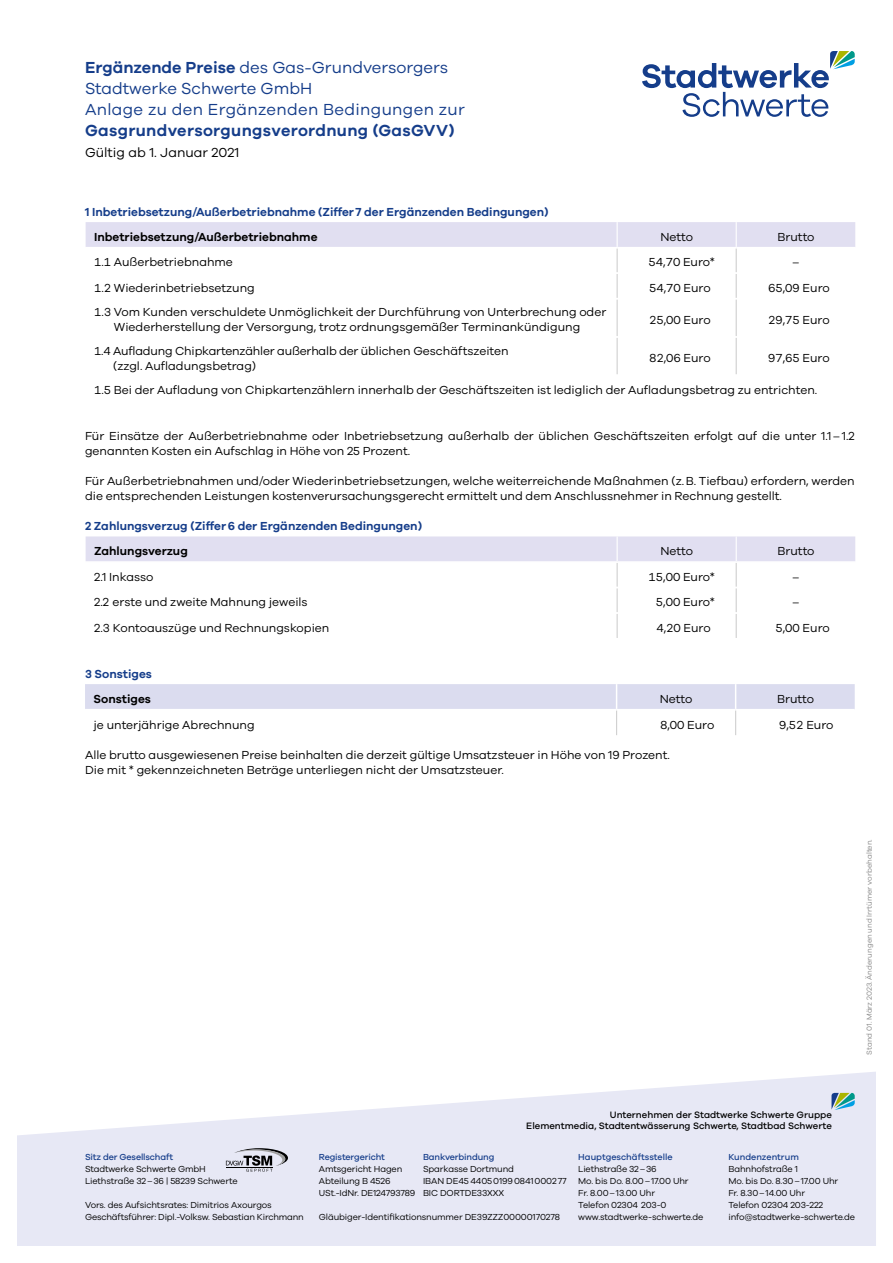
<style>
.page{position:relative;width:893px;height:1263px;background:#fff}
.page>*{position:absolute;margin:0;border:0;box-sizing:border-box;transform-origin:0 0}
.t1{font:16.5px/21px "Galano Grotesque";color:#153d8a}
.t2{font:600 16.5px "Galano Grotesque";letter-spacing:.02em;color:#153d8a}
.t3{font:13.5px "Galano Grotesque";color:#000}
.t4{font:12px/15px "Galano Grotesque";color:#000}
.t5{font:600 12px "Galano Grotesque";color:#153d8a}
.t6{font:600 12px "Galano Grotesque";color:#000}
.t7{font:500 9.6px/10.9px "Galano Grotesque";color:#000;text-align:right}
.t8{font:9px/12px "Galano Grotesque";letter-spacing:-.015em;color:#000}
.t9{font:500 9px "Galano Grotesque";letter-spacing:-.015em;color:#153d8a}
.t10{font:7.5px "Galano Grotesque";color:#878787}
.s1{font-weight:600}
</style>
<div class="page">
<hr style="left:617px;top:299px;width:1px;height:37px;background:#d0d0d0">
<hr style="left:736px;top:299px;width:1px;height:37px;background:#d0d0d0">
<hr style="left:617px;top:338px;width:1px;height:36px;background:#d0d0d0">
<hr style="left:736px;top:338px;width:1px;height:36px;background:#d0d0d0">
<svg style="left:85px;top:222px;width:770px;height:76px"></svg>
<svg style="left:85px;top:536px;width:770px;height:102px"></svg>
<hr style="left:85px;top:561px;width:532px;height:2px;background:#fff">
<hr style="left:617px;top:561px;width:119px;height:2px;background:#fff">
<hr style="left:736px;top:561px;width:120px;height:2px;background:#fff">
<svg style="left:85px;top:684px;width:770px;height:51px"></svg>
<hr style="left:85px;top:709px;width:532px;height:1px;background:#fff">
<hr style="left:617px;top:709px;width:119px;height:1px;background:#fff">
<hr style="left:736px;top:709px;width:119px;height:1px;background:#fff">
<svg style="left:17px;top:1072px;width:859px;height:174px;fill:#e7e8f5"></svg>
<svg style="left:226px;top:1148px;width:62px;height:24px"></svg>
<svg style="left:642px;top:51px;width:213px;height:66px"></svg>
<svg style="left:831px;top:1093px;width:24px;height:17px"></svg>
<h1 class="t1" style="left:85px;top:56px;width:381px"><span class="s1">Ergänzende Preise</span> des Gas-Grundversorgers<br>Stadtwerke Schwerte GmbH<br>Anlage zu den Ergänzenden Bedingungen zur</h1>
<h1 class="t2" style="left:85px;top:120px;width:371px">Gasgrundversorgungsverordnung (GasGVV)</h1>
<p class="t3" style="left:85px;top:144px;width:156px">Gültig ab 1. Januar 2021</p>
<p class="t5" style="left:85px;top:205px;width:465px">1 Inbetriebsetzung/Außerbetriebnahme (Ziffer7 der Ergänzenden Bedingungen)</p>
<p class="t6" style="left:94px;top:229px;width:225px">Inbetriebsetzung/Außerbetriebnahme</p>
<p class="t4" style="left:660px;top:229px;width:34px">Netto</p>
<p class="t4" style="left:777px;top:229px;width:39px">Brutto</p>
<p class="t4" style="left:94px;top:254px;width:140px">1.1 Außerbetriebnahme</p>
<p class="t4" style="left:648px;top:254px;width:68px">54,70 Euro*</p>
<p class="t4" style="left:792px;top:254px;width:9px">–</p>
<p class="t4" style="left:94px;top:280px;width:162px">1.2 Wiederinbetriebsetzung</p>
<p class="t4" style="left:649px;top:280px;width:63px">54,70 Euro</p>
<p class="t4" style="left:768px;top:280px;width:63px">65,09 Euro</p>
<p class="t4" style="left:94px;top:304px;width:514px;text-align:center">1.3 Vom Kunden verschuldete Unmöglichkeit der Durchführung von Unterbrechung oder<br>Wiederherstellung der Versorgung, trotz ordnungsgemäßer Terminankündigung</p>
<p class="t4" style="left:649px;top:312px;width:63px">25,00 Euro</p>
<p class="t4" style="left:768px;top:312px;width:63px">29,75 Euro</p>
<p class="t4" style="left:113px;top:343px;width:397px;text-indent:-19px">1.4 Aufladung Chipkartenzähler außerhalb der üblichen Geschäftszeiten (zzgl. Aufladungsbetrag)</p>
<p class="t4" style="left:649px;top:350px;width:63px">82,06 Euro</p>
<p class="t4" style="left:768px;top:350px;width:63px">97,65 Euro</p>
<p class="t4" style="left:94px;top:382px;width:725px">1.5 Bei der Aufladung von Chipkartenzählern innerhalb der Geschäftszeiten ist lediglich der Aufladungsbetrag zu entrichten.</p>
<p class="t4" style="left:85px;top:429px;width:771px">Für Einsätze der Außerbetriebnahme oder Inbetriebsetzung außerhalb der üblichen Geschäftszeiten erfolgt auf die unter 1.1–1.2 genannten Kosten ein Aufschlag in Höhe von 25 Prozent.</p>
<p class="t4" style="left:85px;top:474px;width:771px">Für Außerbetriebnahmen und/oder Wiederinbetriebsetzungen, welche weiterreichende Maßnahmen (z.B. Tiefbau) erfordern, werden die entsprechenden Leistungen kostenverursachungsgerecht ermittelt und dem Anschlussnehmer in Rechnung gestellt.</p>
<p class="t5" style="left:85px;top:519px;width:339px">2 Zahlungsverzug (Ziffer6 der Ergänzenden Bedingungen)</p>
<p class="t6" style="left:94px;top:543px;width:95px">Zahlungsverzug</p>
<p class="t4" style="left:660px;top:543px;width:34px">Netto</p>
<p class="t4" style="left:777px;top:543px;width:39px">Brutto</p>
<p class="t4" style="left:94px;top:569px;width:61px">2.1 Inkasso</p>
<p class="t4" style="left:648px;top:569px;width:68px">15,00 Euro*</p>
<p class="t4" style="left:792px;top:569px;width:9px">–</p>
<p class="t4" style="left:94px;top:594px;width:215px">2.2 erste und zweite Mahnung jeweils</p>
<p class="t4" style="left:656px;top:594px;width:61px">5,00 Euro*</p>
<p class="t4" style="left:792px;top:594px;width:9px">–</p>
<p class="t4" style="left:94px;top:620px;width:237px">2.3 Kontoauszüge und Rechnungskopien</p>
<p class="t4" style="left:656px;top:620px;width:56px">4,20 Euro</p>
<p class="t4" style="left:775px;top:620px;width:56px">5,00 Euro</p>
<p class="t5" style="left:85px;top:667px;width:68px">3 Sonstiges</p>
<p class="t6" style="left:94px;top:691px;width:59px">Sonstiges</p>
<p class="t4" style="left:660px;top:691px;width:34px">Netto</p>
<p class="t4" style="left:777px;top:691px;width:39px">Brutto</p>
<p class="t4" style="left:94px;top:717px;width:163px">je unterjährige Abrechnung</p>
<p class="t4" style="left:660px;top:717px;width:56px">8,00 Euro</p>
<p class="t4" style="left:779px;top:717px;width:56px">9,52 Euro</p>
<p class="t4" style="left:85px;top:747px;width:586px">Alle brutto ausgewiesenen Preise beinhalten die derzeit gültige Umsatzsteuer in Höhe von 19 Prozent.<br>Die mit * gekennzeichneten Beträge unterliegen nicht der Umsatzsteuer.</p>
<p class="t10" style="left:865px;top:1054px;width:217px;rotate:-90deg">Stand 01. März 2023. Änderungen und Irrtümer vorbehalten.</p>
<p class="t9" style="left:85px;top:1152px;width:90px">Sitz der Gesellschaft</p>
<p class="t8" style="left:85px;top:1163px;width:154px">Stadtwerke Schwerte GmbH<br>Liethstraße 32–36 | 58239 Schwerte</p>
<p class="t8" style="left:85px;top:1199px;width:220px">Vors. des Aufsichtsrates: Dimitrios Axourgos<br>Geschäftsführer: Dipl.-Volksw. Sebastian Kirchmann</p>
<p class="t7" style="left:526px;top:1108px;width:307px">Unternehmen der Stadtwerke Schwerte Gruppe<br>Elementmedia, Stadtentwässerung Schwerte, Stadtbad Schwerte</p>
<p class="t9" style="left:319px;top:1152px;width:68px">Registergericht</p>
<p class="t8" style="left:319px;top:1163px;width:98px">Amtsgericht Hagen<br>Abteilung B 4526<br>USt.-IdNr. DE124793789</p>
<p class="t8" style="left:319px;top:1211px;width:242px">Gläubiger-Identifikationsnummer DE39ZZZ00000170278</p>
<p class="t9" style="left:423px;top:1152px;width:73px">Bankverbindung</p>
<p class="t8" style="left:423px;top:1163px;width:145px">Sparkasse Dortmund<br>IBAN DE45 440501990841000277<br>BIC DORTDE33XXX</p>
<p class="t9" style="left:578px;top:1152px;width:96px">Hauptgeschäftsstelle</p>
<p class="t8" style="left:578px;top:1163px;width:127px">Liethstraße 32–36<br>Mo. bis Do. 8.00–17.00 Uhr<br>Fr. 8.00–13.00 Uhr<br>Telefon 02304 203-0 www.stadtwerke-schwerte.de</p>
<p class="t9" style="left:728px;top:1152px;width:72px">Kundenzentrum</p>
<p class="t8" style="left:728px;top:1163px;width:128px">Bahnhofstraße 1<br>Mo. bis Do. 8.30–17.00 Uhr<br>Fr. 8.30–14.00 Uhr<br>Telefon 02304 203-222 info@stadtwerke-schwerte.de</p>
</div>
